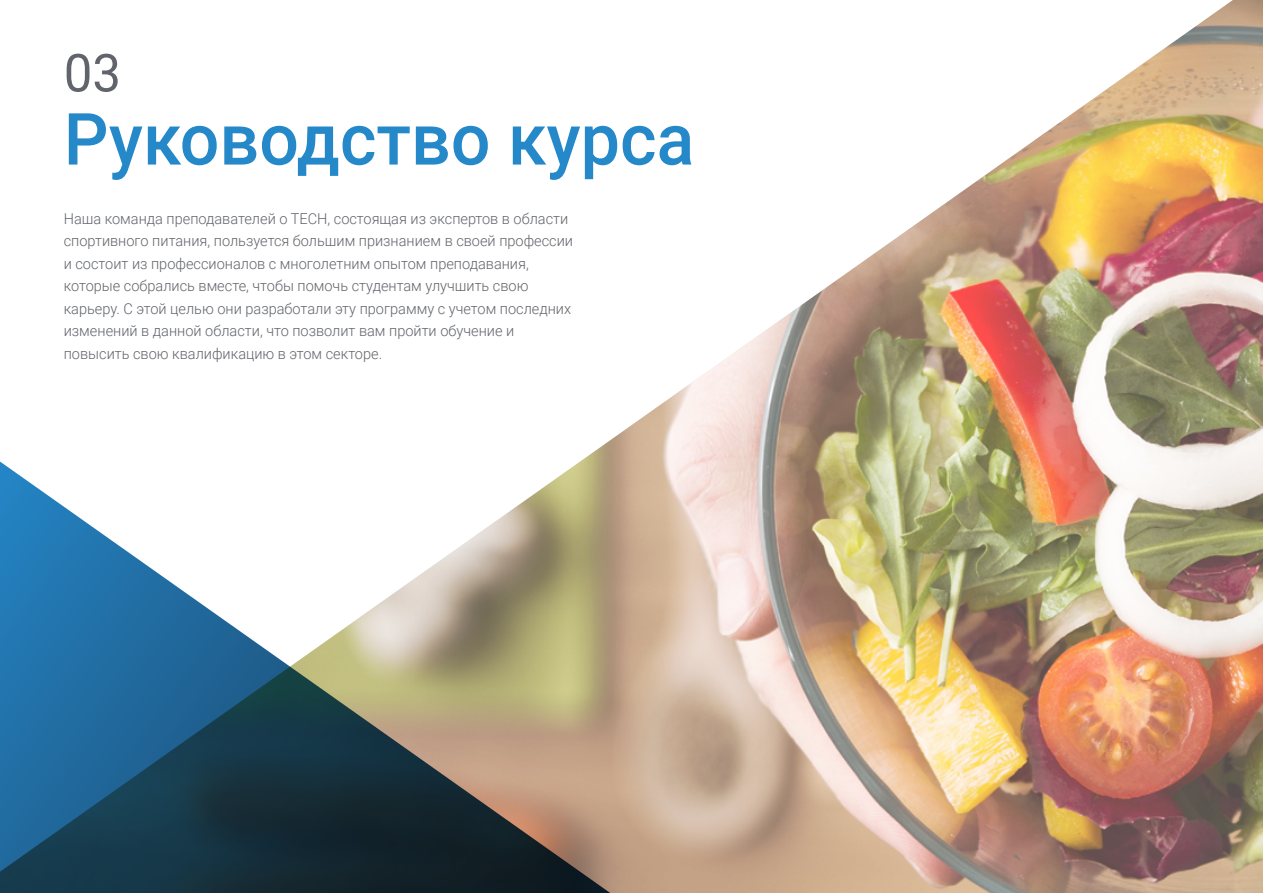
<style>
.page{position:relative;width:1263px;height:893px;background:#fff}
.page>*{position:absolute;margin:0;border:0;box-sizing:border-box;transform-origin:0 0}
.t1{font:500 72px "Roboto";color:#2488c9}
.t2{font:52.5px "Roboto";color:#61646a}
.t3{font:300 15px/22.5px "Roboto";color:#61646a}
</style>
<div class="page">
<img style="left:602px;top:0;width:661px;height:893px">
<svg style="left:0;top:446px;width:640px;height:447px"></svg>
<h2 class="t2" style="left:64px;top:36px;width:59px">03</h2>
<h1 class="t1" style="left:64px;top:89px;width:632px">Руководство курса</h1>
<p class="t3" style="left:64px;top:207px;width:511px">Наша команда преподавателей о TECH, состоящая из экспертов в области спортивного питания, пользуется большим признанием в своей профессии и состоит из профессионалов с многолетним опытом преподавания, которые собрались вместе, чтобы помочь студентам улучшить свою карьеру. С этой целью они разработали эту программу с учетом последних изменений в данной области, что позволит вам пройти обучение и повысить свою квалификацию в этом секторе.</p>
</div>
